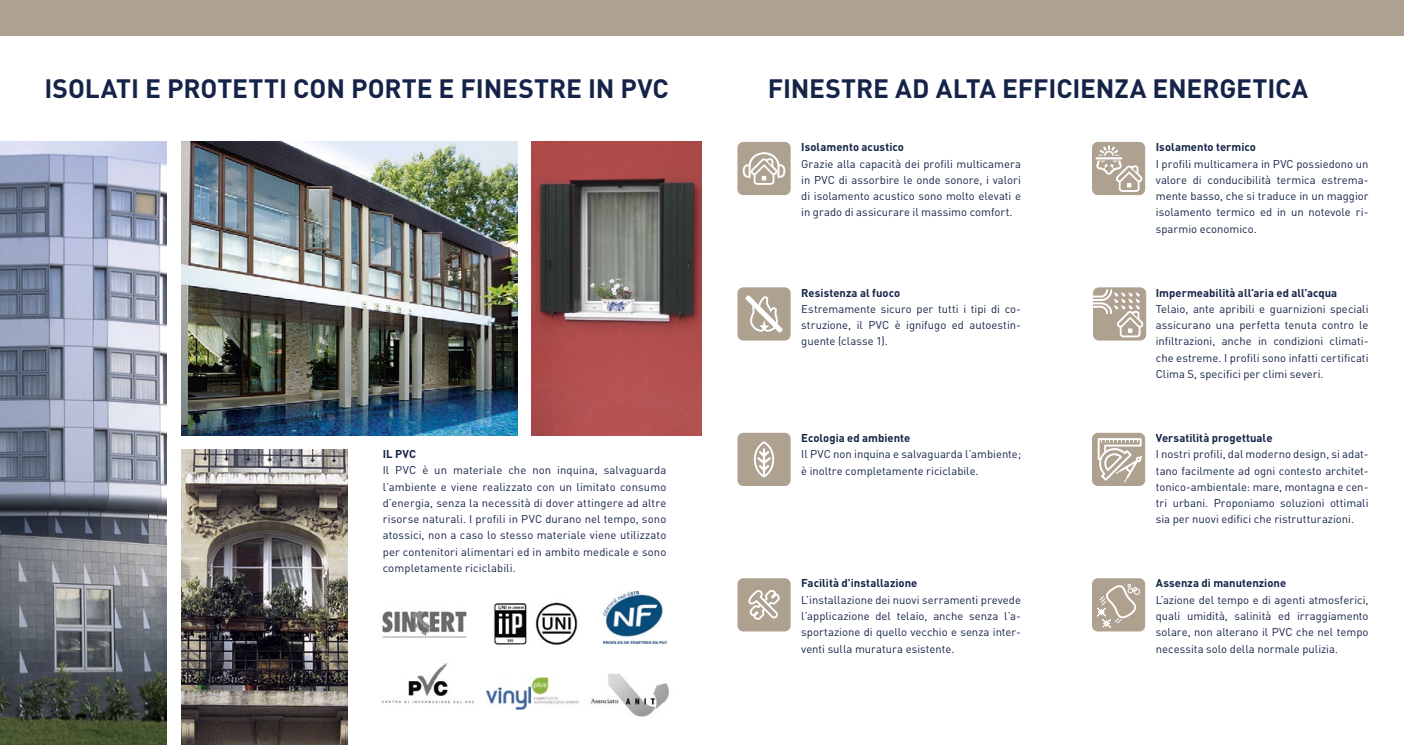
<style>
.page{position:relative;width:1404px;height:745px;background:#fff}
.page>*{position:absolute;margin:0;border:0;box-sizing:border-box;transform-origin:0 0}
.t1{font:700 26.25px "DIN";letter-spacing:-.005em;color:#142347}
.t2{font:11.25px/16.2px "DIN";color:#142347;text-align:justify}
.t3{font:700 11.25px "DIN";letter-spacing:.005em;color:#142347}
</style>
<div class="page">
<img style="left:181px;top:142px;width:336px;height:292px">
<div style="left:737px;top:142px;width:53px;height:53px;background:#aea190;border-radius:6px"></div>
<svg style="left:742px;top:152px;width:43px;height:33px"></svg>
<div style="left:737px;top:432px;width:53px;height:53px;background:#aea190;border-radius:6px"></div>
<svg style="left:753px;top:441px;width:21px;height:36px"></svg>
<div style="left:737px;top:578px;width:53px;height:53px;background:#aea190;border-radius:6px"></div>
<svg style="left:748px;top:590px;width:31px;height:29px"></svg>
<div style="left:737px;top:287px;width:53px;height:53px;background:#aea190;border-radius:6px"></div>
<svg style="left:745px;top:295px;width:37px;height:37px"></svg>
<div style="left:1091px;top:142px;width:53px;height:53px;background:#aea190;border-radius:6px"></div>
<svg style="left:1095px;top:145px;width:48px;height:47px"></svg>
<svg style="left:1092px;top:287px;width:53px;height:53px"></svg>
<svg style="left:1092px;top:288px;width:52px;height:49px;background:#bfb5a8"></svg>
<div style="left:1091px;top:432px;width:53px;height:53px;background:#aea190;border-radius:6px"></div>
<svg style="left:1097px;top:438px;width:46px;height:45px"></svg>
<div style="left:1091px;top:578px;width:53px;height:53px;background:#aea190;border-radius:6px"></div>
<svg style="left:1097px;top:584px;width:43px;height:44px"></svg>
<img style="left:181px;top:449px;width:166px;height:295px">
<img style="left:0;top:142px;width:166px;height:602px">
<div style="left:0;top:0;width:1403px;height:35px;background:#aea190"></div>
<img style="left:531px;top:142px;width:171px;height:292px">
<img style="left:590px;top:673px;width:79px;height:44px">
<img style="left:494px;top:602px;width:84px;height:43px">
<img style="left:381px;top:663px;width:93px;height:41px">
<img style="left:382px;top:610px;width:85px;height:28px">
<img style="left:603px;top:591px;width:63px;height:52px">
<img style="left:487px;top:677px;width:91px;height:31px">
<h1 class="t1" style="left:45px;top:72px;width:625px">ISOLATI E PROTETTI CON PORTE E FINESTRE IN PVC</h1>
<h1 class="t1" style="left:767px;top:72px;width:542px">FINESTRE AD ALTA EFFICIENZA ENERGETICA</h1>
<p class="t3" style="left:382px;top:446px;width:35px">IL PVC</p>
<p class="t2" style="left:382px;top:461px;width:285px">Il PVC è un materiale che non inquina, salvaguarda l’ambiente e viene realizzato con un limitato consumo d’energia, senza la necessità di dover attingere ad altre risorse naturali. I profili in PVC durano nel tempo, sono atossici, non a caso lo stesso materiale viene utilizzato per contenitori alimentari ed in ambito medicale e sono completamente riciclabili.</p>
<p class="t3" style="left:801px;top:140px;width:104px">Isolamento acustico</p>
<p class="t2" style="left:801px;top:155px;width:221px">Grazie alla capacità dei profili multicamera in PVC di assorbire le onde sonore, i valori di isolamento acustico sono molto elevati e in grado di assicurare il massimo comfort.</p>
<p class="t3" style="left:801px;top:285px;width:100px">Resistenza al fuoco</p>
<p class="t2" style="left:801px;top:300px;width:221px">Estremamente sicuro per tutti i tipi di co&shy;struzione, il PVC è ignifugo ed autoestin&shy;guente (classe 1).</p>
<p class="t3" style="left:801px;top:430px;width:111px">Ecologia ed ambiente</p>
<p class="t2" style="left:801px;top:445px;width:221px">Il PVC non inquina e salvaguarda l’ambiente; è inoltre completamente riciclabile.</p>
<p class="t3" style="left:801px;top:575px;width:118px">Facilità d’installazione</p>
<p class="t2" style="left:801px;top:591px;width:221px">L’installazione dei nuovi serramenti prevede l’applicazione del telaio, anche senza l’a&shy;sportazione di quello vecchio e senza inter&shy;venti sulla muratura esistente.</p>
<p class="t3" style="left:1155px;top:140px;width:102px">Isolamento termico</p>
<p class="t2" style="left:1155px;top:155px;width:214px">I profili multicamera in PVC possiedono un valore di conducibilità termica estrema&shy;mente basso, che si traduce in un maggior isolamento termico ed in un notevole ri&shy;sparmio economico.</p>
<p class="t3" style="left:1155px;top:285px;width:183px">Impermeabilità all’aria ed all’acqua</p>
<p class="t2" style="left:1155px;top:300px;width:214px">Telaio, ante apribili e guarnizioni speciali assicurano una perfetta tenuta contro le infiltrazioni, anche in condizioni climati&shy;che estreme. I profili sono infatti certificati Clima S, specifici per climi severi.</p>
<p class="t3" style="left:1155px;top:430px;width:118px">Versatilità progettuale</p>
<p class="t2" style="left:1155px;top:445px;width:214px">I nostri profili, dal moderno design, si adat&shy;tano facilmente ad ogni contesto architet&shy;tonico-ambientale: mare, montagna e cen&shy;tri urbani. Proponiamo soluzioni ottimali sia per nuovi edifici che ristrutturazioni.</p>
<p class="t3" style="left:1155px;top:575px;width:132px">Assenza di manutenzione</p>
<p class="t2" style="left:1155px;top:591px;width:214px">L’azione del tempo e di agenti atmosferici, quali umidità, salinità ed irraggiamento solare, non alterano il PVC che nel tempo necessita solo della normale pulizia.</p>
</div>
